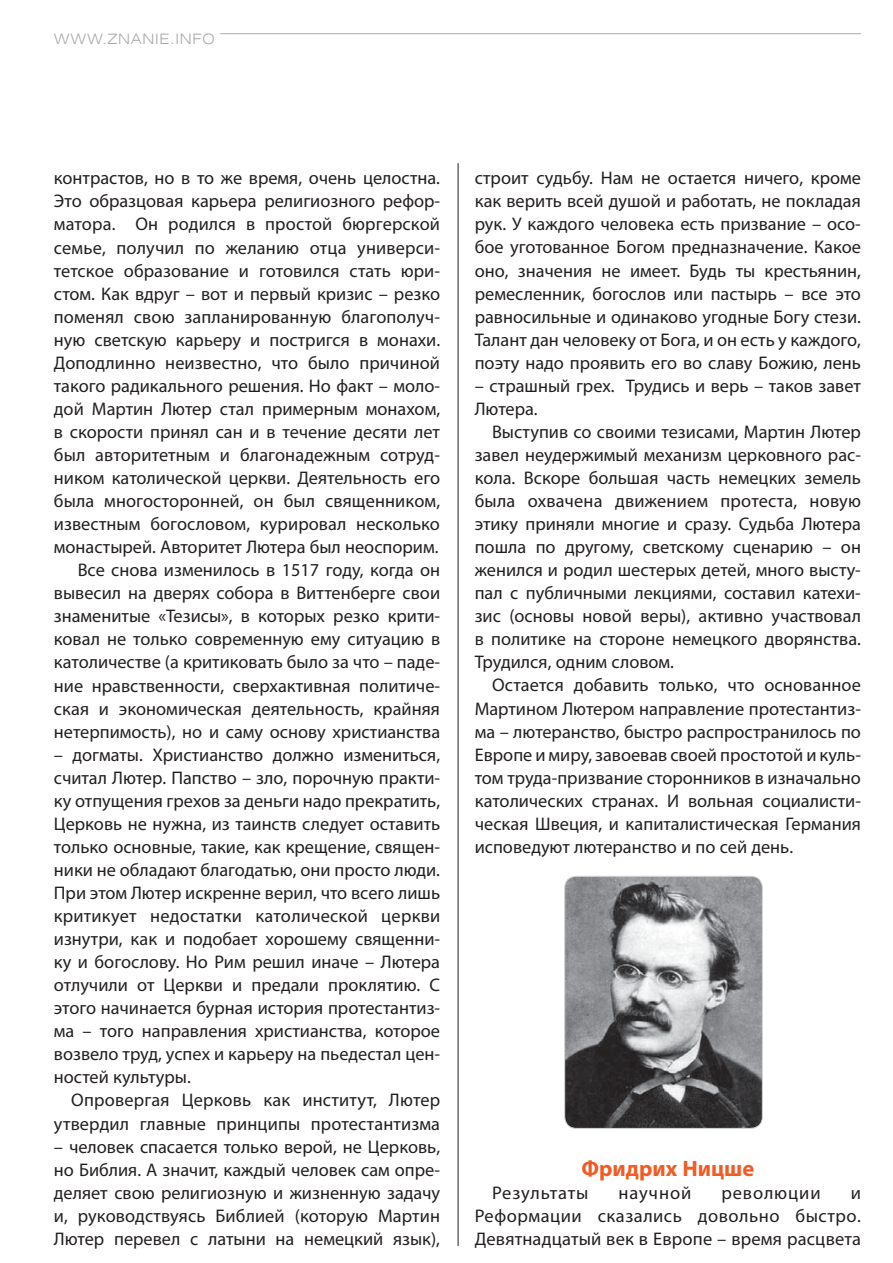
<style>
.page{position:relative;width:893px;height:1263px;background:#fff}
.page>*{position:absolute;margin:0;border:0;box-sizing:border-box;transform-origin:0 0}
.t1{font:700 22.35px "Myriad Pro";color:#f15b24}
.t2{font:18.3px/23.1px "Myriad Pro";color:#231f20;text-align:justify}
.t3{font:18.3px "Myriad Pro";letter-spacing:.045em;color:#231f20}
.t4{font:18.3px "Myriad Pro";letter-spacing:.04em;color:#231f20}
.t5{font:300 14.25px "Helios Ext";letter-spacing:.05em;color:#a8a9ac}
</style>
<div class="page">
<hr style="left:458px;top:163px;width:1px;height:1083px;background:#231f20">
<hr style="left:220px;top:33px;width:641px;height:1px;background:#a8a9ac">
<img style="left:565px;top:876px;width:197px;height:252px;border-radius:12px">
<div style="left:564px;top:876px;width:199px;height:253px;border:1px solid #d2d3d4;border-radius:12px"></div>
<p class="t5" style="left:54px;top:33px;width:162px">WWW.ZNANIE.INFO</p>
<p class="t2" style="left:54px;top:167px;width:388px;text-align:right">контрастов, но в то же время, очень целостна.<br>Это образцовая карьера религиозного рефор&shy;матора. Он родился в простой бюргерской семье, получил по желанию отца универси&shy;тетское образование и готовился стать юри&shy;стом. Как вдруг – вот и первый кризис – резко поменял свою запланированную благополуч&shy;ную светскую карьеру и постригся в монахи.<br>Доподлинно неизвестно, что было причиной такого радикального решения. Но факт – моло&shy;дой Мартин Лютер стал примерным монахом, в скорости принял сан и в течение десяти лет был авторитетным и благонадежным сотруд&shy;ником католической церкви. Деятельность его была многосторонней, он был священником, известным богословом, курировал несколько монастырей. Авторитет Лютера был неоспорим.<br>Все снова изменилось в 1517 году, когда он вывесил на дверях собора в Виттенберге свои знаменитые «Тезисы», в которых резко крити&shy;ковал не только современную ему ситуацию в католичестве (а критиковать было за что – паде&shy;ние нравственности, сверхактивная политиче&shy;ская и экономическая деятельность, крайняя нетерпимость), но и саму основу христианства</p>
<p class="t2" style="left:54px;top:743px;width:388px">– догматы. Христианство должно измениться, считал Лютер. Папство – зло, порочную практи&shy;ку отпущения грехов за деньги надо прекратить, Церковь не нужна, из таинств следует оставить только основные, такие, как крещение, священ&shy;ники не обладают благодатью, они просто люди.<br>При этом Лютер искренне верил, что всего лишь критикует недостатки католической церкви изнутри, как и подобает хорошему священни&shy;ку и богослову. Но Рим решил иначе – Лютера отлучили от Церкви и предали проклятию. С этого начинается бурная история протестантиз&shy;ма – того направления христианства, которое возвело труд, успех и карьеру на пьедестал цен&shy;ностей культуры.</p>
<p class="t2" style="left:54px;top:1089px;width:388px;text-align:right">Опровергая Церковь как институт, Лютер утвердил главные принципы протестантизма</p>
<p class="t2" style="left:54px;top:1135px;width:388px">– человек спасается только верой, не Церковь, но Библия. А значит, каждый человек сам опре&shy;деляет свою религиозную и жизненную задачу и, руководствуясь Библией (которую Мартин Лютер перевел с латыни на немецкий язык),</p>
<p class="t2" style="left:475px;top:166px;width:388px">строит судьбу. Нам не остается ничего, кроме как верить всей душой и работать, не покладая рук. У каждого человека есть призвание – осо&shy;бое уготованное Богом предназначение. Какое оно, значения не имеет. Будь ты крестьянин, ремесленник, богослов или пастырь – все это равносильные и одинаково угодные Богу стези.<br>Талант дан человеку от Бога, и он есть у каждого, поэту надо проявить его во славу Божию, лень</p>
<p class="t2" style="left:475px;top:374px;width:388px">– страшный грех. Трудись и верь – таков завет<br>Лютера.</p>
<p class="t2" style="left:475px;top:420px;width:388px;text-indent:17px">Выступив со своими тезисами, Мартин Лютер завел неудержимый механизм церковного рас&shy;кола. Вскоре большая часть немецких земель была охвачена движением протеста, новую этику приняли многие и сразу. Судьба Лютера пошла по другому, светскому сценарию – он женился и родил шестерых детей, много высту&shy;пал с публичными лекциями, составил катехи&shy;зис (основы новой веры), активно участвовал в политике на стороне немецкого дворянства.<br>Трудился, одним словом.</p>
<p class="t2" style="left:475px;top:674px;width:388px;text-indent:17px">Остается добавить только, что основанное Мартином Лютером направление протестантиз&shy;ма – лютеранство, быстро распространилось по Европе и миру, завоевав своей простотой и куль&shy;том труда-призвание сторонников в изначально католических странах. И вольная социалисти&shy;ческая Швеция, и капиталистическая Германия исповедуют лютеранство и по сей день.</p>
<p class="t1" style="left:581px;top:1155px;width:174px">Фридрих Ницше</p>
<p class="t4" style="left:492px;top:1182px;width:98px">Результаты</p>
<p class="t3" style="left:618px;top:1182px;width:74px">научной</p>
<p class="t3" style="left:721px;top:1182px;width:101px">революции</p>
<p class="t2" style="left:475px;top:1181px;width:388px;text-indent:376px">и Реформации сказались довольно быстро.<br>Девятнадцатый век в Европе – время расцвета</p>
</div>
